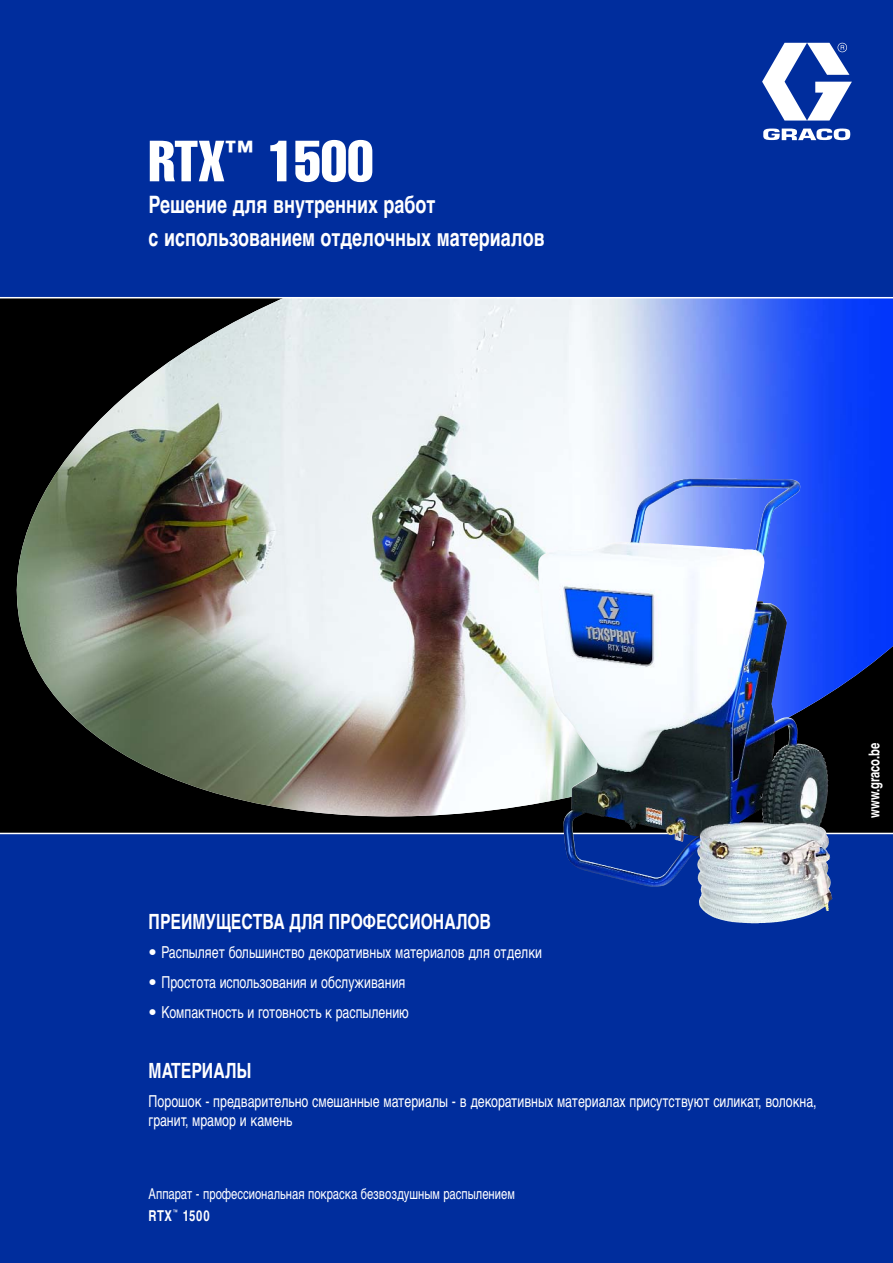
<style>
.page{position:relative;width:893px;height:1263px;background:#fff}
.page>*{position:absolute;margin:0;border:0;box-sizing:border-box;transform-origin:0 0}
.t1{font:57px "Helvetica LT Std Comp";color:#fff}
.t2{font:700 24px/33px "Helvetica Cyr";color:#fff;scale:.75 1}
.t3{font:700 21px "Helvetica Cyr";color:#fff;scale:.75 1}
.t4{font:16.5px "Helvetica Cyr Upright";color:#fff}
.t5{font:16.5px/19.5px "Helvetica Cyr Upright";color:#fff;scale:.75 1}
.t6{font:15px "Helvetica Cyr Upright";color:#fff;scale:.75 1}
.t7{font:700 15px "Helvetica Cyr";color:#fff;scale:.75 1}
</style>
<div class="page">
<svg style="left:0;top:298px;width:893px;height:535px;background:#1d1e1e"></svg>
<svg style="left:5px;top:298px;width:888px;height:527px;background:#07090a"></svg>
<img style="left:15px;top:298px;width:878px;height:520px">
<div style="left:0;top:833px;width:893px;height:430px;background:#002d9d"></div>
<div style="left:0;top:0;width:893px;height:298px;background:#002d9d"></div>
<svg style="left:762px;top:43px;width:90px;height:97px"></svg>
<hr style="left:0;top:297px;width:893px;height:1px;background:#fff">
<hr style="left:0;top:833px;width:893px;height:1px;background:#fff">
<img style="left:757px;top:601px;width:71px;height:209px">
<h1 class="t1" style="left:149px;top:140px;width:226px">RTX<sup>™</sup> 1500</h1>
<h2 class="t2" style="left:149px;top:190px;width:530px">Решение для внутренних работ<br>с использованием отделочных материалов</h2>
<p class="t3" style="left:149px;top:914px;width:458px">ПРЕИМУЩЕСТВА ДЛЯ ПРОФЕССИОНАЛОВ</p>
<p class="t4" style="left:149px;top:946px;width:395px">• Распыляет большинство декоративных материалов для отделки</p>
<p class="t4" style="left:149px;top:976px;width:258px">• Простота использования и обслуживания</p>
<p class="t4" style="left:149px;top:1006px;width:262px">• Компактность и готовность к распылению</p>
<p class="t3" style="left:149px;top:1063px;width:138px">МАТЕРИАЛЫ</p>
<p class="t5" style="left:149px;top:1093px;width:892px">Порошок - предварительно смешанные материалы - в декоративных материалах присутствуют силикат, волокна, гранит, мрамор и камень</p>
<p class="t6" style="left:149px;top:1189px;width:490px">Аппарат - профессиональная покраска безвоздушным распылением</p>
<p class="t7" style="left:149px;top:1210px;width:83px">RTX<sup>™</sup> 1500</p>
<p class="t7" style="left:869px;top:818px;width:102px;rotate:-90deg">www.graco.be</p>
</div>
